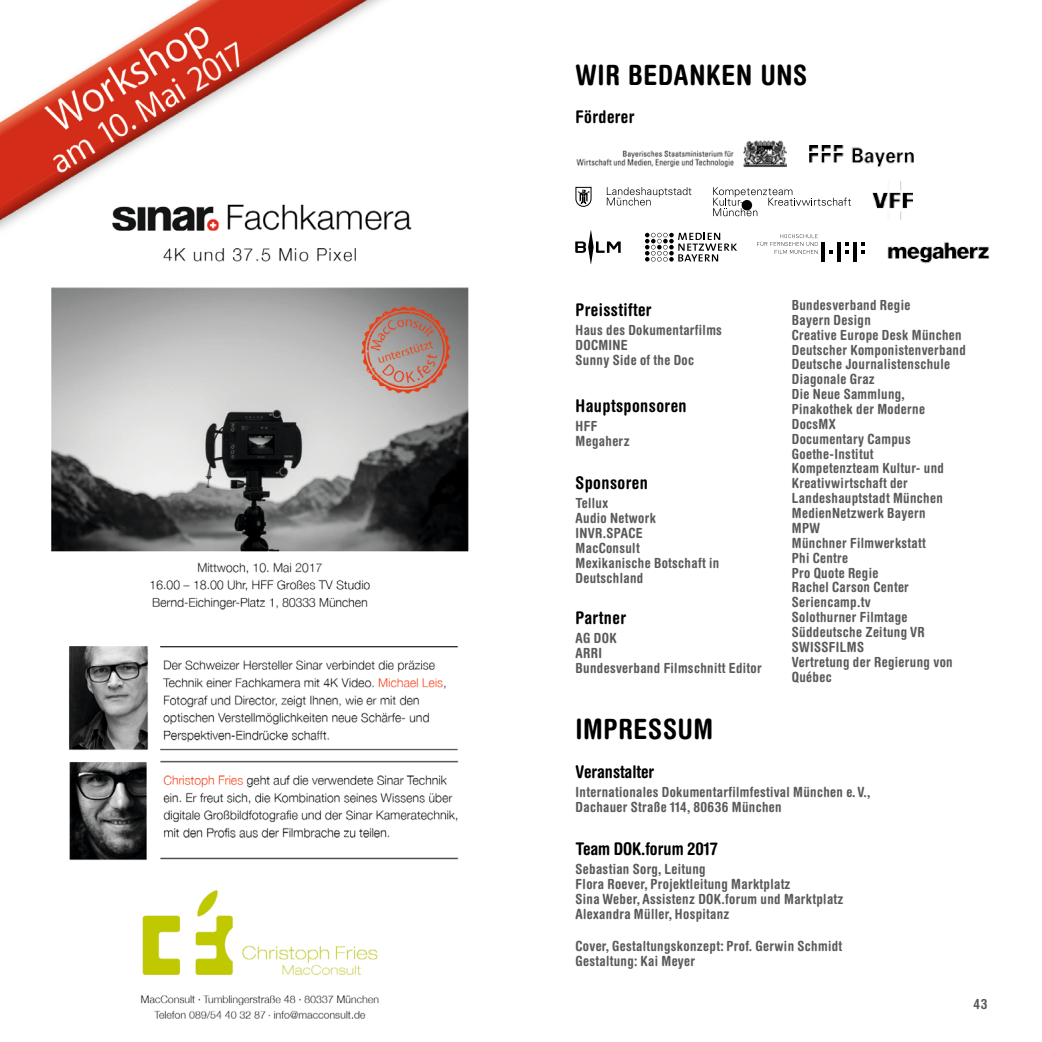
<style>
.page{position:relative;width:1042px;height:1042px;background:#fff}
.page>*{position:absolute;margin:0;border:0;box-sizing:border-box;transform-origin:0 0}
.t1{font:700 condensed 28px "Helvetica Rounded LT";letter-spacing:.025em;color:#000}
.t2{font:700 condensed 17.5px "Helvetica Rounded LT Std";letter-spacing:.025em;color:#000}
.t3{font:700 condensed 17.5px "Helvetica Rounded LT Std";color:#000}
.t4{font:700 condensed 14px/14.9px "Helvetica Rounded LT Std";letter-spacing:.025em;color:#5a5a59}
</style>
<div class="page">
<img style="left:0;top:0;width:469px;height:1019px">
<img style="left:576px;top:140px;width:210px;height:27px">
<img style="left:809px;top:146px;width:105px;height:20px">
<img style="left:887px;top:241px;width:103px;height:23px">
<svg style="left:645px;top:233px;width:92px;height:28px"></svg>
<svg style="left:575px;top:230px;width:46px;height:34px"></svg>
<svg style="left:829px;top:250px;width:4px;height:4px"></svg>
<svg style="left:845px;top:242px;width:4px;height:12px"></svg>
<svg style="left:861px;top:242px;width:4px;height:12px"></svg>
<hr style="left:821px;top:242px;width:4px;height:20px;background:#000">
<hr style="left:837px;top:242px;width:4px;height:20px;background:#000">
<hr style="left:853px;top:242px;width:4px;height:20px;background:#000">
<svg style="left:757px;top:234px;width:60px;height:20px"></svg>
<img style="left:872px;top:181px;width:41px;height:39px">
<svg style="left:713px;top:187px;width:138px;height:29px"></svg>
<svg style="left:607px;top:187px;width:84px;height:19px"></svg>
<svg style="left:575px;top:187px;width:16px;height:20px"></svg>
<h1 class="t1" style="left:575px;top:58px;width:233px">WIR BEDANKEN UNS</h1>
<p class="t2" style="left:575px;top:106px;width:61px">Förderer</p>
<p class="t2" style="left:575px;top:299px;width:78px">Preisstifter</p>
<p class="t4" style="left:575px;top:322px;width:148px">Haus des Dokumentarfilms<br>DOCMINE<br>Sunny Side of the Doc</p>
<p class="t2" style="left:575px;top:395px;width:113px">Hauptsponsoren</p>
<p class="t4" style="left:575px;top:419px;width:56px">HFF<br>Megaherz</p>
<p class="t2" style="left:575px;top:472px;width:74px">Sponsoren</p>
<p class="t4" style="left:575px;top:496px;width:145px">Tellux<br>Audio Network<br>INVR.SPACE<br>MacConsult<br>Mexikanische Botschaft in<br>Deutschland</p>
<p class="t2" style="left:575px;top:607px;width:52px">Partner</p>
<p class="t4" style="left:575px;top:630px;width:188px">AG DOK<br>ARRI<br>Bundesverband Filmschnitt Editor</p>
<p class="t4" style="left:792px;top:297px;width:176px">Bundesverband Regie<br>Bayern Design<br>Creative Europe Desk München<br>Deutscher Komponistenverband<br>Deutsche Journalistenschule<br>Diagonale Graz<br>Die Neue Sammlung,<br>Pinakothek der Moderne<br>DocsMX<br>Documentary Campus<br>Goethe-Institut<br>Kompetenzteam Kultur- und<br>Kreativwirtschaft der<br>Landeshauptstadt München<br>MedienNetzwerk Bayern<br>MPW<br>Münchner Filmwerkstatt<br>Phi Centre<br>Pro Quote Regie<br>Rachel Carson Center<br>Seriencamp.tv<br>Solothurner Filmtage<br>Süddeutsche Zeitung VR<br>SWISSFILMS<br>Vertretung der Regierung von<br>Québec</p>
<h1 class="t1" style="left:575px;top:712px;width:139px">IMPRESSUM</h1>
<p class="t3" style="left:575px;top:761px;width:80px">Veranstalter</p>
<p class="t4" style="left:575px;top:784px;width:297px">Internationales Dokumentarfilmfestival München e. V.,<br>Dachauer Straße 114, 80636 München</p>
<p class="t3" style="left:575px;top:838px;width:143px">Team DOK.forum 2017</p>
<p class="t4" style="left:575px;top:861px;width:269px">Sebastian Sorg, Leitung<br>Flora Roever, Projektleitung Marktplatz<br>Sina Weber, Assistenz DOK.forum und Marktplatz Alexandra Müller, Hospitanz</p>
<p class="t4" style="left:575px;top:938px;width:268px">Cover, Gestaltungskonzept: Prof. Gerwin Schmidt<br>Gestaltung: Kai Meyer</p>
<p class="t4" style="left:973px;top:996px;width:15px">43</p>
</div>
